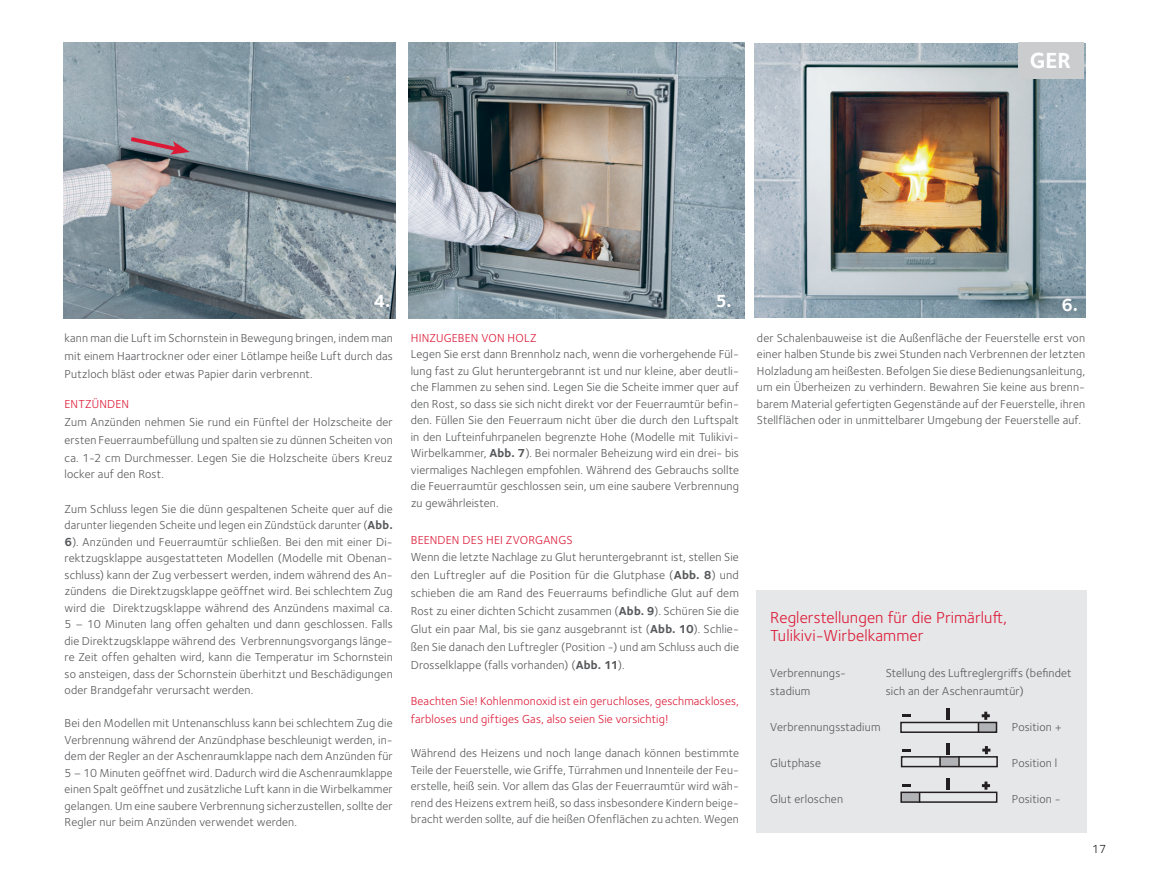
<style>
.page{position:relative;width:1149px;height:893px;background:#fff}
.page>*{position:absolute;margin:0;border:0;box-sizing:border-box;transform-origin:0 0}
.t1{font:700 22.5px "Foundry Sterling";color:#fff}
.t2{font:700 18px "Foundry Sterling";color:#fff}
.t3{font:16.5px/18px "Foundry Sterling OT2";letter-spacing:.005em;color:#dc1a36}
.t4{font:12px/16.5px "Foundry Sterling OT2";letter-spacing:.015em;color:#57585a;text-align:justify}
.t5{font:12px/18px "Foundry Sterling OT2";letter-spacing:.01em;color:#dc1a36}
.t6{font:12px "Foundry Sterling";color:#231f20}
.s1{font-weight:700}
</style>
<div class="page">
<img style="left:754px;top:43px;width:330px;height:275px">
<img style="left:408px;top:43px;width:336px;height:275px">
<img style="left:64px;top:43px;width:331px;height:275px">
<svg style="left:127px;top:134px;width:63px;height:21px"></svg>
<div style="left:1018px;top:43px;width:65px;height:36px;background:#cbccce"></div>
<div style="left:756px;top:590px;width:330px;height:242px;background:#e6e7e9"></div>
<div style="left:899px;top:722px;width:97px;height:11px;border:2px solid #231f20"></div>
<svg style="left:946px;top:708px;width:2px;height:12px"></svg>
<svg style="left:902px;top:714px;width:8px;height:3px"></svg>
<svg style="left:977px;top:712px;width:19px;height:20px"></svg>
<div style="left:900px;top:756px;width:97px;height:11px;border:2px solid #231f20"></div>
<svg style="left:939px;top:743px;width:20px;height:24px"></svg>
<svg style="left:902px;top:749px;width:8px;height:3px"></svg>
<svg style="left:982px;top:746px;width:8px;height:8px"></svg>
<div style="left:900px;top:792px;width:97px;height:11px;border:2px solid #231f20"></div>
<svg style="left:946px;top:778px;width:3px;height:12px"></svg>
<svg style="left:900px;top:784px;width:20px;height:18px"></svg>
<svg style="left:981px;top:781px;width:8px;height:9px"></svg>
<h1 class="t1" style="left:1029px;top:47px;width:43px">GER</h1>
<h2 class="t2" style="left:373px;top:290px;width:18px">4.</h2>
<h2 class="t2" style="left:374px;top:290px;width:13px">1</h2>
<h2 class="t2" style="left:715px;top:290px;width:18px">5.</h2>
<h2 class="t2" style="left:1062px;top:295px;width:13px">3</h2>
<h2 class="t2" style="left:1060px;top:294px;width:18px">6.</h2>
<p class="t4" style="left:65px;top:328px;width:329px;line-height:18px">kann man die Luft im Schornstein in Bewegung bringen, indem man mit einem Haartrockner oder einer Lötlampe heiße Luft durch das Putzloch bläst oder etwas Papier darin verbrennt.</p>
<p class="t5" style="left:65px;top:394px;width:66px">ENTZÜNDEN</p>
<p class="t4" style="left:65px;top:412px;width:329px;line-height:18px">Zum Anzünden nehmen Sie rund ein Fünftel der H olzscheite der ersten Feuerraumbefüllung und spalten sie zu dünnen Scheiten von ca. 1-2 cm Durchmesser. Legen Sie die H olzscheite übers Kreuz</p>
<p class="t4" style="left:65px;top:465px;width:101px">locker auf den Rost.</p>
<p class="t4" style="left:65px;top:500px;width:329px">Zum Schluss legen Sie die dünn gespaltenen Scheite quer auf die darunter liegenden Scheite und legen ein Zündstück darunter (<span class="s1">Abb.<br>6</span>). Anzünden und Feuerraumtür schließen. Bei den mit einer Di&shy;rektzugsklappe ausgestatteten Modellen (Modelle mit Obenan&shy;schluss) kann der Zug verbessert werden, indem während des An&shy;zündens die Direktzugsklappe geöffnet wird. Bei schlechtem Zug wird die Direktzugsklappe während des Anzündens maximal ca.<br>5 – 10 Minuten lang offen gehalten und dann geschlossen. Falls die Direktzugsklappe während des Verbrennungsvorgangs länge&shy;re Zeit offen gehalten wird, kann die Temperatur im Schornstein so ansteigen, dass der Schornstein überhitzt und Beschädigungen oder Brandgefahr verursacht werden.</p>
<p class="t4" style="left:65px;top:714px;width:329px">Bei den Modellen mit Untenanschluss kann bei schlechtem Zug die Verbrennung während der Anzündphase beschleunigt werden, in&shy;dem der Regler an der Aschenraumklappe nach dem Anzünden für 5 – 10 Minuten geöffnet wird. Dadurch wird die Aschenraumklappe einen Spalt geöffnet und zusätzliche Luft kann in die Wirbelkammer gelangen. Um eine saubere Verbrennung sicherzustellen, sollte der Regler nur beim Anzünden verwendet werden.</p>
<p class="t5" style="left:410px;top:328px;width:127px">H INZUGEBEN VON HOLZ</p>
<p class="t4" style="left:410px;top:345px;width:329px">Legen Sie erst dann Brennholz nach, wenn die vorhergehende Fül&shy;lung fast zu Glut heruntergebrannt ist und nur kleine, aber deutli&shy;che Flammen zu sehen sind. Legen Sie die Scheite immer quer auf den Rost, so dass sie sich nicht direkt vor der Feuerraumtür befin&shy;den. Füllen Sie den Feuerraum nicht über die durch den Luftspalt in den Lufteinfuhrpanelen begrenzte Hohe (Modelle mit Tulikivi-Wirbelkammer, <span class="s1">Abb. 7</span>). Bei normaler Beheizung wird ein drei- bis viermaliges Nachlegen empfohlen. Während des Gebrauchs sollte die Feuerraumtür geschlossen sein, um eine saubere Verbrennung zu gewährleisten.</p>
<p class="t5" style="left:410px;top:530px;width:163px">BEENDEN DES H EI ZVORGANGS</p>
<p class="t4" style="left:410px;top:547px;width:329px;line-height:18px">Wenn die letzte Nachlage zu Glut heruntergebrannt ist, stellen Sie den Luftregler auf die Position für die Glutphase (<span class="s1">Abb. 8</span>) und schieben die am Rand des Feuerraums befindliche Glut auf dem Rost zu einer dichten Schicht zusammen (<span class="s1">Abb. 9</span>). Schüren Sie die Glut ein paar Mal, bis sie ganz ausgebrannt ist (<span class="s1">Abb. 10</span>). Schlie&shy;ßen Sie danach den Luftregler (Position -) und am Schluss auch die Drosselklappe (falls vorhanden) (<span class="s1">Abb. 11</span>).</p>
<p class="t5" style="left:410px;top:691px;width:329px">Beachten Sie! Kohlenmonoxid ist ein geruchloses, geschmackloses, farbloses und giftiges Gas, also seien Sie vorsichtig!</p>
<p class="t4" style="left:410px;top:744px;width:329px">Während des Heizens und noch lange danach können bestimmte Teile der Feuerstelle, wie Griffe, Türrahmen und Innenteile der Feu&shy;erstelle, heiß sein. Vor allem das Glas der Feuerraumtür wird wäh&shy;rend des H eizens extrem heiß, so dass insbesondere Kindern beige&shy;bracht werden sollte, auf die heißen Ofenflächen zu achten. Wegen</p>
<p class="t4" style="left:756px;top:329px;width:329px">der Schalenbauweise ist die Außenfläche der Feuerstelle erst von einer halben Stunde bis zwei Stunden nach Verbrennen der letzten Holzladung am heißesten. Befolgen Sie diese Bedienungsanleitung, um ein Überheizen zu verhindern. Bewahren Sie keine aus brenn&shy;barem Material gefertigten Gegenstände auf der Feuerstelle, ihren Stellflächen oder in unmittelbarer Umgebung der Feuerstelle auf.</p>
<h3 class="t3" style="left:770px;top:607px;width:238px">Reglerstellungen für die Primärluft,<br>Tulikivi-Wirbelkammer</h3>
<p class="t4" style="left:770px;top:664px;width:77px">Verbrennungs-</p>
<p class="t4" style="left:885px;top:664px;width:187px">Stellung des Luftreglergriffs (befindet</p>
<p class="t4" style="left:770px;top:682px;width:42px">stadium</p>
<p class="t4" style="left:885px;top:682px;width:139px">sich an der Aschenraumtür)</p>
<p class="t4" style="left:770px;top:718px;width:117px">Verbrennungsstadium P</p>
<p class="t4" style="left:1018px;top:718px;width:45px">osition +</p>
<p class="t4" style="left:770px;top:754px;width:52px">Glutphase</p>
<p class="t4" style="left:1018px;top:754px;width:40px">osition l</p>
<p class="t4" style="left:770px;top:790px;width:89px">Glut erloschen P</p>
<p class="t4" style="left:1018px;top:790px;width:44px">osition -</p>
<p class="t6" style="left:1091px;top:842px;width:16px">17</p>
</div>
